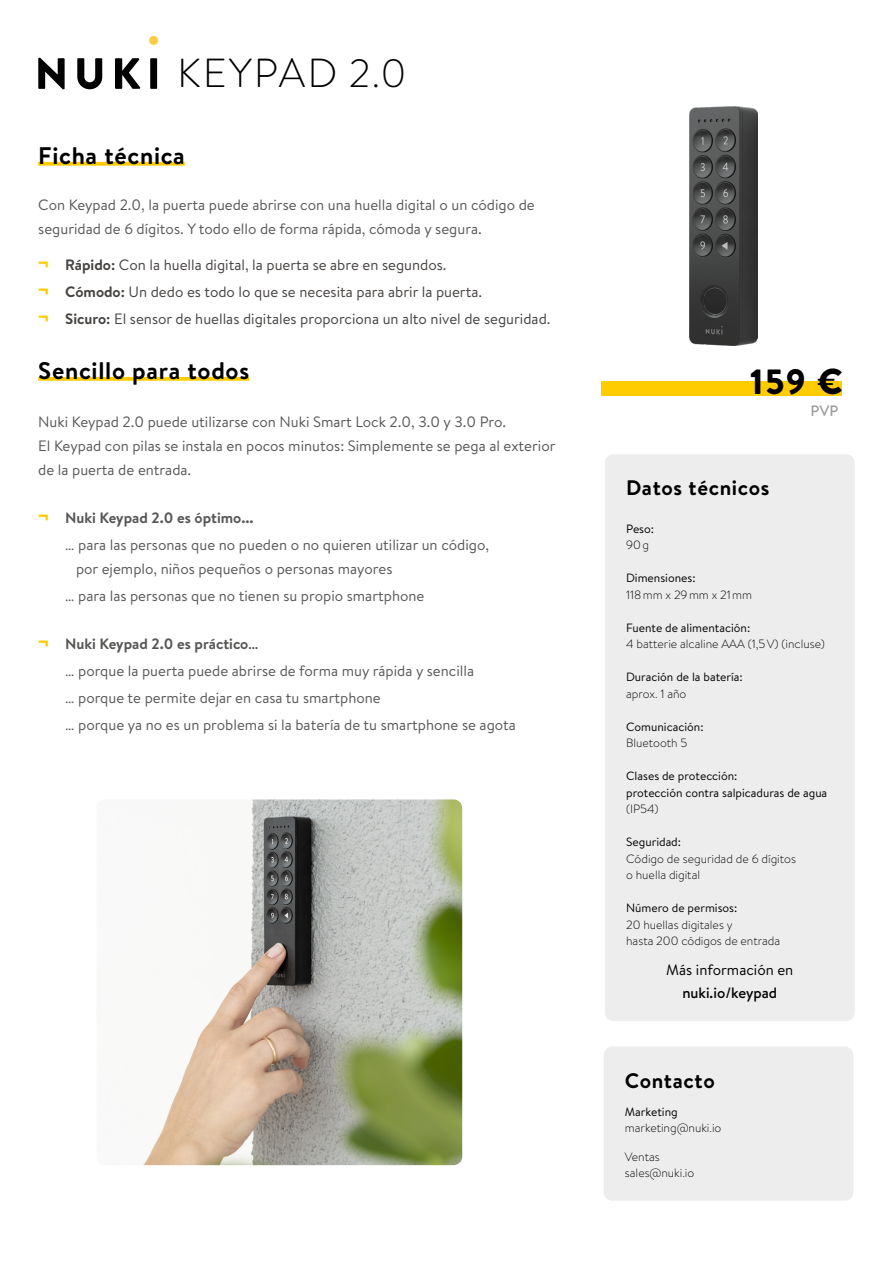
<style>
.page{position:relative;width:893px;height:1263px;background:#fff}
.page>*{position:absolute;margin:0;border:0;box-sizing:border-box;transform-origin:0 0}
.t1{font:300 40.5px "Brandon Grotesque";letter-spacing:.05em;color:#000}
.t2{font:900 36px "Brandon Grotesque";color:#000}
.t3{font:700 24px "Brandon Text";letter-spacing:.03em;color:#000}
.t4{font:700 21px "Brandon Text";letter-spacing:.03em;color:#000}
.t5{font:15px/27px "Brandon Text";color:#575756}
.t6{font:15px/27px "Brandon Text";color:#454240}
.t7{font:15px "Brandon Text";color:#000}
.t8{font:500 15px "Brandon Text";color:#000}
.t9{font:500 15px "Brandon Text";color:#9d9d9c}
.t10{font:300 12px/16.5px "Brandon Text";color:#000}
.t11{font:12px/16.5px "Brandon Text";color:#000}
.s1{font-family:"Brandon Grotesque";font-weight:900;font-size:21px;color:#fc0}
.s2{font-weight:700}
</style>
<div class="page">
<svg style="left:38px;top:58px;width:27px;height:31px"></svg>
<svg style="left:77px;top:58px;width:25px;height:31px"></svg>
<svg style="left:115px;top:58px;width:25px;height:31px"></svg>
<div style="left:150px;top:58px;width:7px;height:31px;background:#020203"></div>
<div style="left:149px;top:36px;width:9px;height:9px;background:#fecb41;border-radius:50%"></div>
<svg style="left:38px;top:162px;width:147px;height:4px"></svg>
<div style="left:605px;top:454px;width:250px;height:567px;background:#ededed;border-radius:9px"></div>
<div style="left:604px;top:1046px;width:249px;height:155px;background:#ededed;border-radius:9px"></div>
<div style="left:602px;top:381px;width:240px;height:15px;background:#fc0"></div>
<img style="left:143px;top:799px;width:319px;height:366px">
<svg style="left:38px;top:377px;width:211px;height:4px"></svg>
<img style="left:689px;top:106px;width:68px;height:239px">
<h1 class="t1" style="left:177px;top:46px;width:231px">KEYPAD 2.0</h1>
<h3 class="t3" style="left:38px;top:139px;width:148px">Ficha técnica</h3>
<p class="t5" style="left:38px;top:192px;width:498px;line-height:24px">Con Keypad 2.0, la puerta puede abrirse con una huella digital o un código de seguridad de 6 dígitos. Y todo ello de forma rápida, cómoda y segura.</p>
<p class="t6" style="left:38px;top:251px;width:514px"><span class="s1">¬</span> <span class="s2">Rápido:</span> Con la huella digital, la puerta se abre en segundos.<br><span class="s1">¬</span> <span class="s2">Cómodo:</span> Un dedo es todo lo que se necesita para abrir la puerta.<br><span class="s1">¬</span> <span class="s2">Sicuro:</span> El sensor de huellas digitales proporciona un alto nivel de seguridad.</p>
<h3 class="t3" style="left:38px;top:354px;width:213px">Sencillo para todos</h3>
<p class="t5" style="left:38px;top:409px;width:519px;line-height:24px">Nuki Keypad 2.0 puede utilizarse con Nuki Smart Lock 2.0, 3.0 y 3.0 Pro.<br>El Keypad con pilas se instala en pocos minutos: Simplemente se pega al exterior de la puerta de entrada.</p>
<p class="t5" style="left:65px;top:504px;width:425px;text-indent:-27px"><span class="s1">¬</span> <span class="s2">Nuki Keypad 2.0 es óptimo...<br></span>… para las personas que no pueden o no quieren utilizar un código,</p>
<p class="t5" style="left:65px;top:555px;width:361px;text-indent:11px">por ejemplo, niños pequeños o personas mayores<br>… para las personas que no tienen su propio smartphone</p>
<p class="t5" style="left:65px;top:630px;width:452px;text-indent:-27px"><span class="s1">¬</span> <span class="s2">Nuki Keypad 2.0 es práctico…<br></span>… porque la puerta puede abrirse de forma muy rápida y sencilla<br>… porque te permite dejar en casa tu smartphone<br>… porque ya no es un problema si la batería de tu smartphone se agota</p>
<h2 class="t2" style="left:750px;top:356px;width:94px">159 €</h2>
<h3 class="t4" style="left:626px;top:473px;width:145px">Datos técnicos</h3>
<p class="t9" style="left:811px;top:401px;width:29px">PVP</p>
<p class="t11" style="left:626px;top:520px;width:29px">Peso:</p>
<p class="t10" style="left:626px;top:537px;width:24px">90g</p>
<p class="t11" style="left:626px;top:570px;width:71px">Dimensiones:</p>
<p class="t10" style="left:626px;top:586px;width:128px">118mm x 29mm x 21mm</p>
<p class="t11" style="left:626px;top:619px;width:126px">Fuente de alimentación:</p>
<p class="t10" style="left:626px;top:636px;width:200px">4 batterie alcaline AAA (1,5V) (incluse)</p>
<p class="t11" style="left:626px;top:669px;width:118px">Duración de la batería:</p>
<p class="t10" style="left:626px;top:685px;width:62px">aprox. 1 año</p>
<p class="t11" style="left:626px;top:718px;width:79px">Comunicación:</p>
<p class="t10" style="left:626px;top:735px;width:63px">Bluetooth 5</p>
<p class="t11" style="left:626px;top:768px;width:203px">Clases de protección:<br>protección contra salpicaduras de agua</p>
<p class="t10" style="left:626px;top:801px;width:34px">(IP54)</p>
<p class="t11" style="left:626px;top:834px;width:56px">Seguridad:</p>
<p class="t10" style="left:626px;top:850px;width:171px">Código de seguridad de 6 dígitos o huella digital</p>
<p class="t11" style="left:626px;top:900px;width:113px">Número de permisos:</p>
<p class="t10" style="left:626px;top:916px;width:156px">20 huellas digitales y<br>hasta 200 códigos de entrada</p>
<p class="t7" style="left:666px;top:960px;width:129px">Más información en</p>
<p class="t8" style="left:682px;top:982px;width:96px">nuki.io/keypad</p>
<h3 class="t4" style="left:625px;top:1066px;width:91px">Contacto</h3>
<p class="t11" style="left:625px;top:1103px;width:54px">Marketing</p>
<p class="t10" style="left:625px;top:1120px;width:98px">marketing@nuki.io</p>
<p class="t10" style="left:625px;top:1148px;width:71px">Ventas sales@nuki.io</p>
</div>
